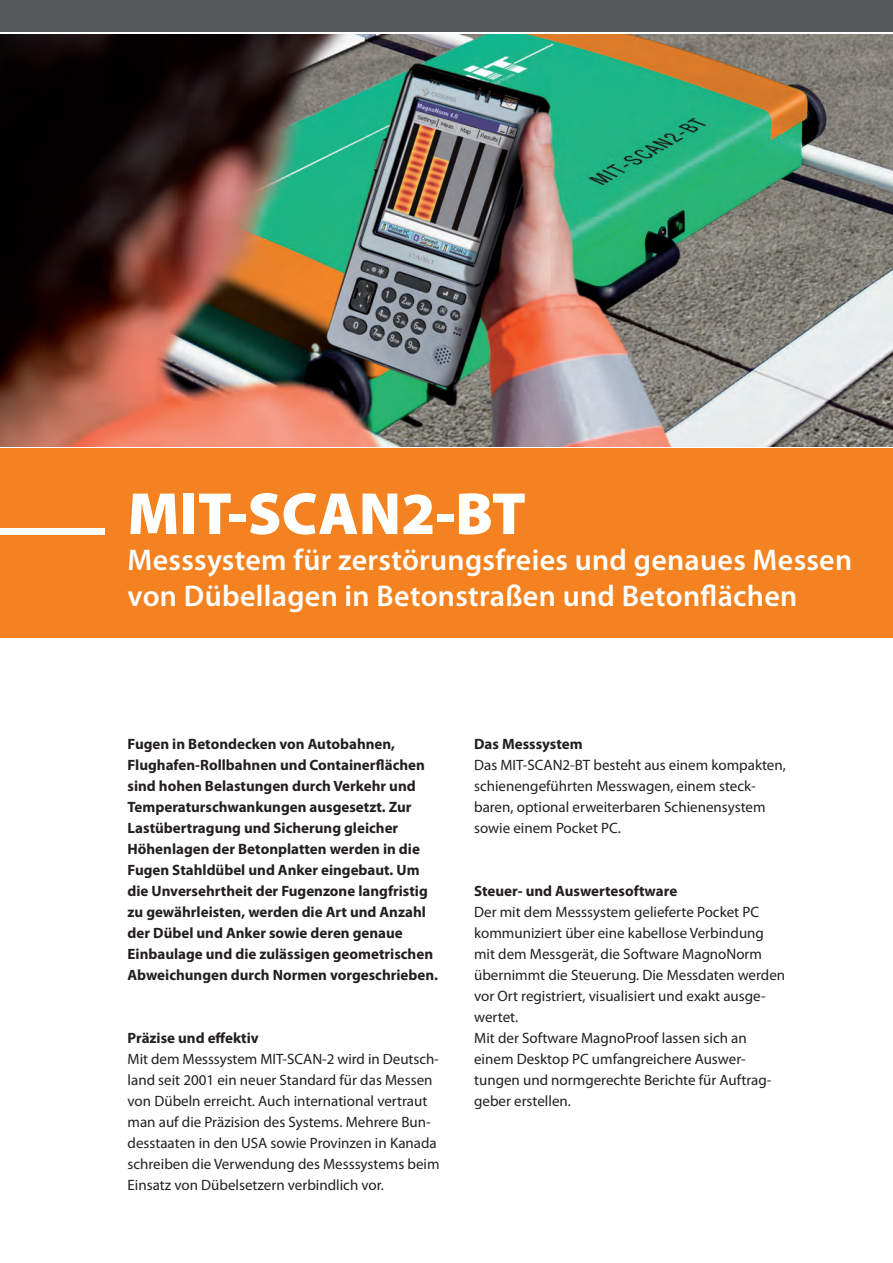
<style>
.page{position:relative;width:893px;height:1263px;background:#fff}
.page>*{position:absolute;margin:0;border:0;box-sizing:border-box;transform-origin:0 0}
.t1{font:900 60px "Myriad Pro";color:#fff}
.t2{font:600 30px/36px "Myriad Pro";letter-spacing:.01em;color:#fff}
.t3{font:15px/21px "Myriad Pro";color:#231f20}
.t4{font:700 15px/21px "Myriad Pro";color:#231f20}
</style>
<div class="page">
<div style="left:0;top:449px;width:893px;height:189px;background:#f58220"></div>
<img style="left:0;top:34px;width:893px;height:412px">
<div style="left:0;top:0;width:893px;height:32px;background:#57585a"></div>
<div style="left:0;top:528px;width:105px;height:7px;background:#fff"></div>
<h1 class="t1" style="left:128px;top:480px;width:400px">MIT-SCAN2-BT</h1>
<h2 class="t2" style="left:128px;top:541px;width:726px">Messsystem für zerstörungsfreies und genaues Messen von Dübellagen in Betonstraßen und Betonflächen</h2>
<p class="t4" style="left:128px;top:733px;width:312px">Fugen in Betondecken von Autobahnen, Flughafen-Rollbahnen und Containerflächen sind hohen Belastungen durch Verkehr und Temperaturschwankungen ausgesetzt. Zur Lastübertragung und Sicherung gleicher Höhenlagen der Betonplatten werden in die Fugen Stahldübel und Anker eingebaut. Um die Unversehrtheit der Fugenzone langfristig zu gewährleisten, werden die Art und Anzahl der Dübel und Anker sowie deren genaue Einbaulage und die zulässigen geometrischen Abweichungen durch Normen vorgeschrieben.</p>
<p class="t4" style="left:128px;top:1027px;width:133px">Präzise und effektiv</p>
<p class="t3" style="left:128px;top:1048px;width:314px">Mit dem Messsystem MIT-SCAN-2 wird in Deutsch&shy;land seit 2001 ein neuer Standard für das Messen von Dübeln erreicht. Auch international vertraut man auf die Präzision des Systems. Mehrere Bun&shy;desstaaten in den USA sowie Provinzen in Kanada schreiben die Verwendung des Messsystems beim Einsatz von Dübelsetzern verbindlich vor.</p>
<p class="t4" style="left:474px;top:733px;width:110px">Das Messsystem</p>
<p class="t3" style="left:474px;top:754px;width:313px">Das MIT-SCAN2-BT besteht aus einem kompakten, schienengeführten Messwagen, einem steck&shy;baren, optional erweiterbaren Schienensystem sowie einem Pocket PC.</p>
<p class="t4" style="left:474px;top:880px;width:205px">Steuer- und Auswertesoftware</p>
<p class="t3" style="left:474px;top:901px;width:313px">Der mit dem Messsystem gelieferte Pocket PC kommuniziert über eine kabellose Verbindung mit dem Messgerät, die Software MagnoNorm übernimmt die Steuerung. Die Messdaten werden vor Ort registriert, visualisiert und exakt ausge&shy;wertet.<br>Mit der Software MagnoProof lassen sich an einem Desktop PC umfangreichere Auswer&shy;tungen und normgerechte Berichte für Auftrag&shy;geber erstellen.</p>
</div>
